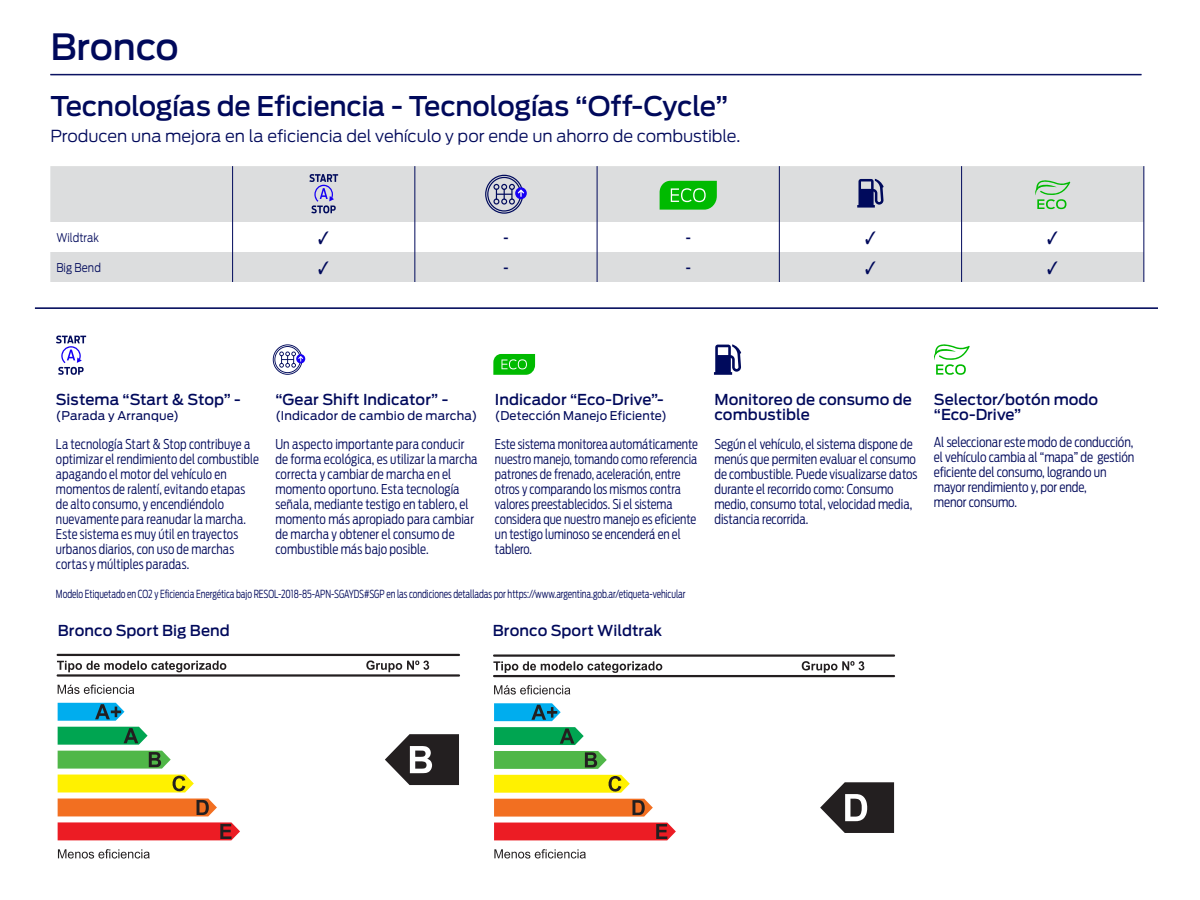
<style>
.page{position:relative;width:1200px;height:900px;background:#fff}
.page>*{position:absolute;margin:0;border:0;box-sizing:border-box;transform-origin:0 0}
.t1{font:500 36px "Ford Antenna";letter-spacing:-.005em;color:#00095b}
.t2{font:500 27px "Ford Antenna";letter-spacing:-.015em;color:#00095b}
.t3{font:18px "Ford Antenna Cond";color:#00095b;scale:.8 1}
.t4{font:300 16.5px "Ford Antenna";letter-spacing:-.005em;color:#00095b}
.t5{font:500 15px/15px "Ford Antenna";color:#00095b}
.t6{font:300 13.5px/15px "Ford Antenna Cond";color:#00095b;scale:.95 1}
.t7{font:300 13.5px/15px "Ford Antenna Cond";color:#00095b;scale:.93 1}
.t8{font:300 13.5px/15px "Ford Antenna Cond";color:#00095b;scale:.92 1}
.t9{font:300 13.5px/15px "Ford Antenna Cond";color:#00095b;scale:.96 1}
.t10{font:12px "Ford Antenna";letter-spacing:.01em;color:#00095b}
.t11{font:300 12px "Ford Antenna";letter-spacing:.005em;color:#00095b;scale:.85 1}
.t12{font:300 11.1px "Ford Antenna Cond";letter-spacing:-.005em;color:#00095b;scale:.85 1}
</style>
<div class="page">
<svg style="left:56px;top:336px;width:30px;height:39px"></svg>
<svg style="left:296px;top:354px;width:9px;height:9px"></svg>
<svg style="left:273px;top:344px;width:30px;height:31px"></svg>
<svg style="left:493px;top:354px;width:42px;height:21px"></svg>
<svg style="left:714px;top:344px;width:27px;height:31px"></svg>
<svg style="left:934px;top:344px;width:36px;height:31px"></svg>
<hr style="left:35px;top:308px;width:1123px;height:1px;background:#00095b">
<hr style="left:50px;top:74px;width:1092px;height:1px;background:#00095b">
<hr style="left:50px;top:75px;width:1092px;height:1px;background:#00095b">
<svg style="left:50px;top:166px;width:1094px;height:116px;fill:#dcddde"></svg>
<hr style="left:232px;top:166px;width:1px;height:56px;background:#00095b">
<hr style="left:961px;top:166px;width:1px;height:56px;background:#00095b">
<hr style="left:779px;top:166px;width:1px;height:56px;background:#00095b">
<hr style="left:597px;top:166px;width:1px;height:56px;background:#00095b">
<hr style="left:232px;top:222px;width:1px;height:30px;background:#00095b">
<hr style="left:779px;top:222px;width:1px;height:30px;background:#00095b">
<hr style="left:961px;top:222px;width:1px;height:30px;background:#00095b">
<hr style="left:232px;top:252px;width:1px;height:30px;background:#00095b">
<hr style="left:779px;top:252px;width:1px;height:30px;background:#00095b">
<hr style="left:961px;top:252px;width:1px;height:30px;background:#00095b">
<hr style="left:415px;top:166px;width:1px;height:56px;background:#00095b">
<hr style="left:415px;top:222px;width:1px;height:30px;background:#00095b">
<hr style="left:597px;top:222px;width:1px;height:30px;background:#00095b">
<hr style="left:1144px;top:222px;width:1px;height:30px;background:#00095b">
<hr style="left:415px;top:252px;width:1px;height:30px;background:#00095b">
<hr style="left:597px;top:252px;width:1px;height:30px;background:#00095b">
<hr style="left:1144px;top:252px;width:1px;height:30px;background:#00095b">
<hr style="left:1144px;top:166px;width:1px;height:56px;background:#00095b">
<svg style="left:309px;top:174px;width:29px;height:39px"></svg>
<svg style="left:515px;top:187px;width:12px;height:12px"></svg>
<svg style="left:485px;top:175px;width:39px;height:39px;background:#999bbd"></svg>
<svg style="left:660px;top:181px;width:57px;height:29px;background:#20c120"></svg>
<svg style="left:857px;top:179px;width:27px;height:29px"></svg>
<svg style="left:1034px;top:179px;width:36px;height:30px"></svg>
<svg style="left:56px;top:653px;width:404px;height:206px"></svg>
<hr style="left:58px;top:654px;width:401px;height:2px;background:#231f20">
<hr style="left:58px;top:674px;width:401px;height:3px;background:#231f20">
<svg style="left:57px;top:661px;width:169px;height:11px"></svg>
<svg style="left:366px;top:660px;width:63px;height:12px"></svg>
<svg style="left:58px;top:703px;width:66px;height:18px"></svg>
<svg style="left:58px;top:727px;width:90px;height:18px;background:#13a25a"></svg>
<svg style="left:58px;top:751px;width:113px;height:18px;background:#57b150"></svg>
<svg style="left:58px;top:775px;width:136px;height:17px;background:#f6e909"></svg>
<svg style="left:58px;top:799px;width:159px;height:17px;background:#e96f26"></svg>
<svg style="left:58px;top:822px;width:182px;height:18px;background:#e6262e"></svg>
<svg style="left:493px;top:654px;width:403px;height:205px"></svg>
<hr style="left:494px;top:654px;width:400px;height:3px;background:#231f20">
<hr style="left:494px;top:675px;width:400px;height:2px;background:#231f20">
<svg style="left:493px;top:661px;width:169px;height:12px"></svg>
<svg style="left:802px;top:661px;width:62px;height:12px"></svg>
<svg style="left:494px;top:703px;width:67px;height:18px"></svg>
<svg style="left:494px;top:727px;width:90px;height:18px;background:#11a258"></svg>
<svg style="left:494px;top:751px;width:113px;height:18px;background:#55b04e"></svg>
<svg style="left:494px;top:775px;width:136px;height:18px;background:#f6e90d"></svg>
<svg style="left:494px;top:799px;width:159px;height:18px;background:#ea732c"></svg>
<svg style="left:494px;top:823px;width:182px;height:17px;background:#e52129"></svg>
<svg style="left:319px;top:231px;width:10px;height:13px"></svg>
<svg style="left:866px;top:231px;width:9px;height:13px"></svg>
<svg style="left:1048px;top:231px;width:10px;height:13px"></svg>
<svg style="left:319px;top:261px;width:10px;height:13px"></svg>
<svg style="left:866px;top:261px;width:9px;height:13px"></svg>
<svg style="left:1048px;top:261px;width:10px;height:13px"></svg>
<h1 class="t1" style="left:50px;top:15px;width:130px">Bronco</h1>
<h2 class="t2" style="left:50px;top:82px;width:679px">Tecnologías de Eficiencia - Tecnologías “Off-Cycle”</h2>
<p class="t4" style="left:50px;top:122px;width:692px">Producen una mejora en la eficiencia del vehículo y por ende un ahorro de combustible.</p>
<p class="t11" style="left:56px;top:227px;width:52px">Wildtrak</p>
<h3 class="t3" style="left:503px;top:222px;width:8px">-</h3>
<h3 class="t3" style="left:686px;top:222px;width:8px">-</h3>
<p class="t11" style="left:56px;top:257px;width:54px">Big Bend</p>
<h3 class="t3" style="left:503px;top:252px;width:8px">-</h3>
<h3 class="t3" style="left:686px;top:252px;width:8px">-</h3>
<p class="t5" style="left:56px;top:391px;width:186px">Sistema “Start &amp; Stop” -</p>
<p class="t10" style="left:56px;top:406px;width:125px">(Parada y Arranque)</p>
<p class="t7" style="left:56px;top:435px;width:220px">La tecnología Start &amp; Stop contribuye a optimizar el rendimiento del combustible apagando el motor del vehículo en momentos de ralentí, evitando etapas de alto consumo, y encendiéndolo nuevamente para reanudar la marcha.<br>Este sistema es muy útil en trayectos urbanos diarios, con uso de marchas cortas y múltiples paradas.</p>
<p class="t5" style="left:275px;top:391px;width:174px">“Gear Shift Indicator” -</p>
<p class="t10" style="left:275px;top:406px;width:203px">(Indicador de cambio de marcha)</p>
<p class="t6" style="left:275px;top:435px;width:214px">Un aspecto importante para conducir de forma ecológica, es utilizar la marcha correcta y cambiar de marcha en el momento oportuno. Esta tecnología señala, mediante testigo en tablero, el momento más apropiado para cambiar de marcha y obtener el consumo de combustible más bajo posible.</p>
<p class="t5" style="left:495px;top:391px;width:170px">Indicador “Eco-Drive”-</p>
<p class="t10" style="left:495px;top:406px;width:173px">(Detección Manejo Eficiente)</p>
<p class="t8" style="left:495px;top:435px;width:222px">Este sistema monitorea automáticamente nuestro manejo, tomando como referencia patrones de frenado, aceleración, entre otros y comparando los mismos contra valores preestablecidos. Si el sistema considera que nuestro manejo es eficiente un testigo luminoso se encenderá en el tablero.</p>
<p class="t12" style="left:56px;top:585px;width:742px">Modelo Etiquetado en CO2 y Eficiencia Energética bajo RESOL-2018-85-APN-SGAYDS#SGP en las condiciones detalladas por https://www.argentina.gob.ar/etiqueta-vehicular</p>
<p class="t5" style="left:58px;top:622px;width:174px">Bronco Sport Big Bend</p>
<p class="t5" style="left:493px;top:622px;width:171px">Bronco Sport Wildtrak</p>
<p class="t5" style="left:714px;top:391px;width:199px">Monitoreo de consumo de combustible</p>
<p class="t6" style="left:714px;top:435px;width:215px">Según el vehículo, el sistema dispone de menús que permiten evaluar el consumo de combustible. Puede visualizarse datos durante el recorrido como: Consumo medio, consumo total, velocidad media, distancia recorrida.</p>
<p class="t5" style="left:934px;top:391px;width:166px">Selector/botón modo “Eco-Drive”</p>
<p class="t9" style="left:934px;top:433px;width:210px">Al seleccionar este modo de conducción, el vehículo cambia al “mapa” de gestión eficiente del consumo, logrando un mayor rendimiento y, por ende,<br>menor consumo.</p>
</div>
